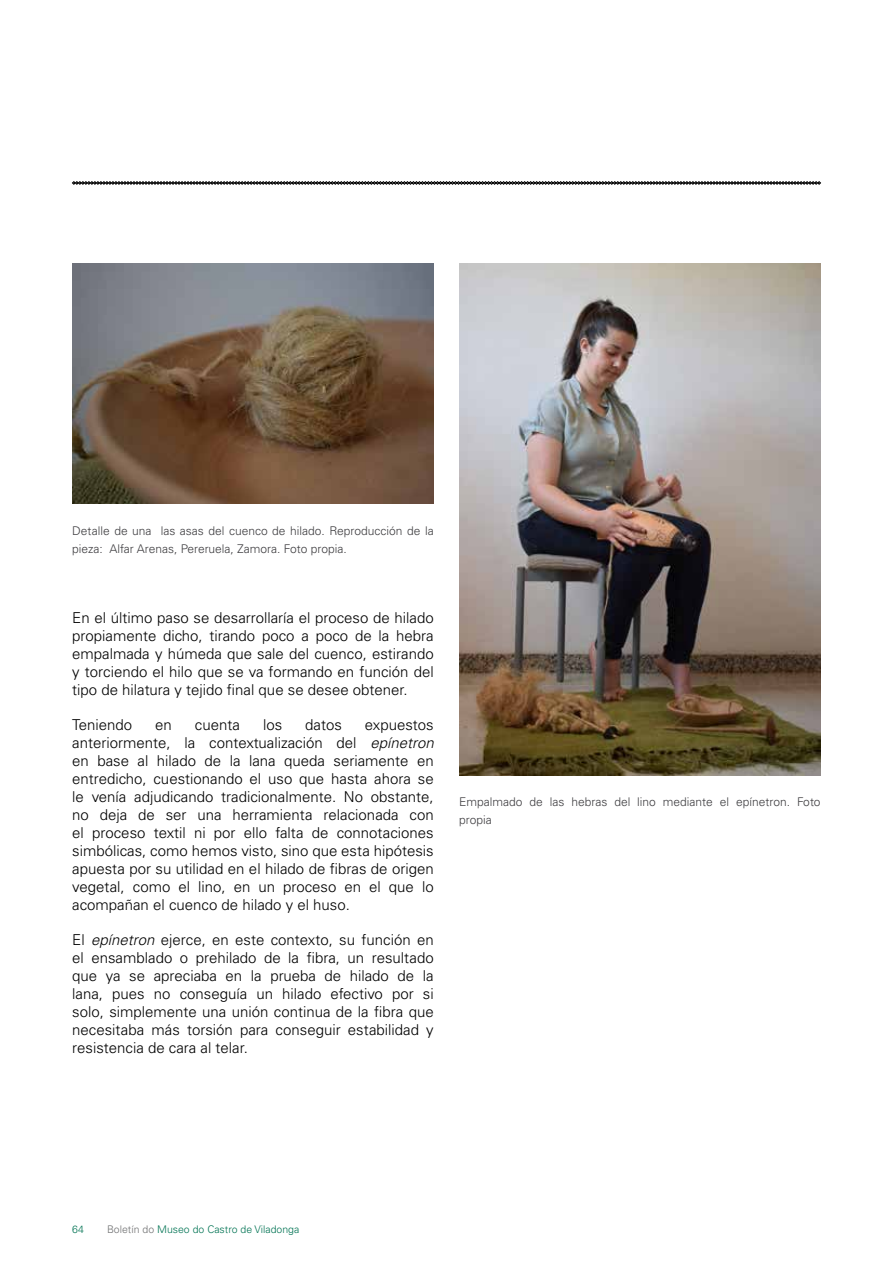
<style>
.page{position:relative;width:893px;height:1263px;background:#fff}
.page>*{position:absolute;margin:0;border:0;box-sizing:border-box;transform-origin:0 0}
.t1{font:300 15px/18px "Univers LT Std";color:#000;text-align:justify}
.t2{font:300 12px/18px "Univers LT Std";color:#3e3d40}
.t3{font:300 10.5px "Univers LT Std";color:#007353}
.s1{font-style:italic}
.s2{color:#707172}
</style>
<div class="page">
<svg style="left:72px;top:181px;width:749px;height:4px;background:#616161"></svg>
<img style="left:73px;top:263px;width:360px;height:241px">
<img style="left:459px;top:263px;width:362px;height:512px">
<p class="t2" style="left:72px;top:522px;width:363px">Detalle de una las asas del cuenco de hilado. Reproducción de la pieza: Alfar Arenas, Pereruela, Zamora. Foto propia.</p>
<p class="t1" style="left:72px;top:609px;width:363px">En el último paso se desarrollaría el proceso de hilado propiamente dicho, tirando poco a poco de la hebra empalmada y húmeda que sale del cuenco, estirando y torciendo el hilo que se va formando en función del tipo de hilatura y tejido final que se desee obtener.</p>
<p class="t1" style="left:72px;top:716px;width:61px">Teniendo</p>
<p class="t1" style="left:155px;top:716px;width:18px">en</p>
<p class="t1" style="left:195px;top:716px;width:47px">cuenta</p>
<p class="t1" style="left:263px;top:716px;width:21px">los</p>
<p class="t1" style="left:305px;top:716px;width:38px">datos</p>
<p class="t1" style="left:72px;top:716px;width:363px;text-indent:292px">expuestos anteriormente, la contextualización del <span class="s1">epínetron </span>en base al hilado de la lana queda seriamente en entredicho, cuestionando el uso que hasta ahora se le venía adjudicando tradicionalmente. No obstante, no deja de ser una herramienta relacionada con el proceso textil ni por ello falta de connotaciones simbólicas, como hemos visto, sino que esta hipótesis apuesta por su utilidad en el hilado de fibras de origen vegetal, como el lino, en un proceso en el que lo acompañan el cuenco de hilado y el huso.</p>
<p class="t1" style="left:72px;top:931px;width:363px">El <span class="s1">epínetron</span> ejerce, en este contexto, su función en el ensamblado o prehilado de la fibra, un resultado que ya se apreciaba en la prueba de hilado de la lana, pues no conseguía un hilado efectivo por si solo, simplemente una unión continua de la fibra que necesitaba más torsión para conseguir estabilidad y resistencia de cara al telar.</p>
<p class="t2" style="left:459px;top:793px;width:363px">Empalmado de las hebras del lino mediante el epínetron. Foto propia</p>
<p class="t3" style="left:72px;top:1223px;width:13px">64</p>
<p class="t3" style="left:107px;top:1223px;width:194px"><span class="s2">Boletín do</span> Museo do Castro de Viladonga</p>
</div>
